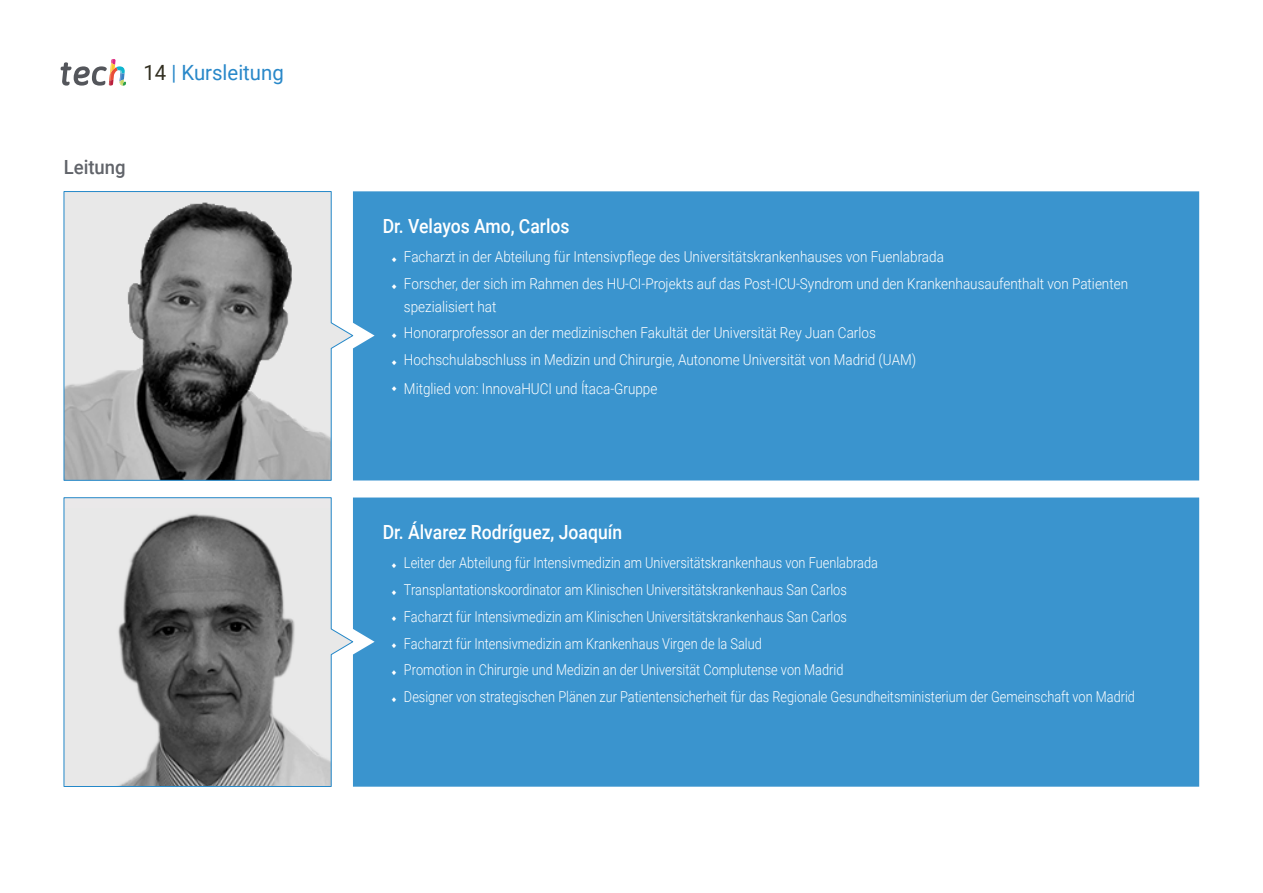
<style>
.page{position:relative;width:1263px;height:893px;background:#fff}
.page>*{position:absolute;margin:0;border:0;box-sizing:border-box;transform-origin:0 0}
.t1{font:21px "Roboto";color:#2988c9}
.t2{font:500 19.5px "Roboto";color:#fff;scale:.9 1}
.t3{font:500 19.5px "Roboto";color:#61646a;scale:.95 1}
.t4{font:300 15px/26.7px "Roboto";color:#fff;scale:.85 1}
.t5{font:300 15px/26.7px "Roboto";color:#fff;scale:.9 1}
.s1{color:#312e20}
</style>
<div class="page">
<svg style="left:61px;top:59px;width:65px;height:27px"></svg>
<div style="left:353px;top:191px;width:846px;height:289px;background:#3a94ce"></div>
<div style="left:353px;top:497px;width:846px;height:290px;background:#3a94ce"></div>
<svg style="left:64px;top:191px;width:289px;height:290px;background:#a4a5a6"></svg>
<svg style="left:64px;top:497px;width:289px;height:290px;background:#a9aaab"></svg>
<svg style="left:392px;top:257px;width:5px;height:5px"></svg>
<svg style="left:392px;top:284px;width:5px;height:5px"></svg>
<svg style="left:392px;top:333px;width:5px;height:5px"></svg>
<svg style="left:392px;top:360px;width:5px;height:5px"></svg>
<svg style="left:392px;top:386px;width:5px;height:5px"></svg>
<svg style="left:392px;top:563px;width:4px;height:5px"></svg>
<svg style="left:392px;top:590px;width:4px;height:5px"></svg>
<svg style="left:392px;top:616px;width:4px;height:5px"></svg>
<svg style="left:392px;top:643px;width:4px;height:5px"></svg>
<svg style="left:392px;top:670px;width:4px;height:5px"></svg>
<svg style="left:392px;top:697px;width:4px;height:5px"></svg>
<h1 class="t1" style="left:144px;top:57px;width:142px"><span class="s1">14</span> | Kursleitung</h1>
<h2 class="t3" style="left:64px;top:154px;width:67px">Leitung</h2>
<h2 class="t2" style="left:383px;top:212px;width:209px">Dr. Velayos Amo, Carlos</h2>
<p class="t5" style="left:404px;top:243px;width:806px">Facharzt in der Abteilung für Intensivpflege des Universitätskrankenhauses von Fuenlabrada<br>Forscher, der sich im Rahmen des HU-CI-Projekts auf das Post-ICU-Syndrom und den Krankenhausaufenthalt von Patienten</p>
<p class="t5" style="left:404px;top:292px;width:571px">spezialisiert hat<br>Honorarprofessor an der medizinischen Fakultät der Universität Rey Juan Carlos<br>Hochschulabschluss in Medizin und Chirurgie, Autonome Universität von Madrid (UAM)</p>
<p class="t5" style="left:404px;top:375px;width:283px">Mitglied von: InnovaHUCI und Ítaca-Gruppe</p>
<h2 class="t2" style="left:383px;top:518px;width:267px">Dr. Álvarez Rodríguez, Joaquín</h2>
<p class="t4" style="left:404px;top:549px;width:861px">Leiter der Abteilung für Intensivmedizin am Universitätskrankenhaus von Fuenlabrada<br>Transplantationskoordinator am Klinischen Universitätskrankenhaus San Carlos<br>Facharzt für Intensivmedizin am Klinischen Universitätskrankenhaus San Carlos<br>Facharzt für Intensivmedizin am Krankenhaus Virgen de la Salud<br>Promotion in Chirurgie und Medizin an der Universität Complutense von Madrid<br>Designer von strategischen Plänen zur Patientensicherheit für das Regionale Gesundheitsministerium der Gemeinschaft von Madrid</p>
</div>
